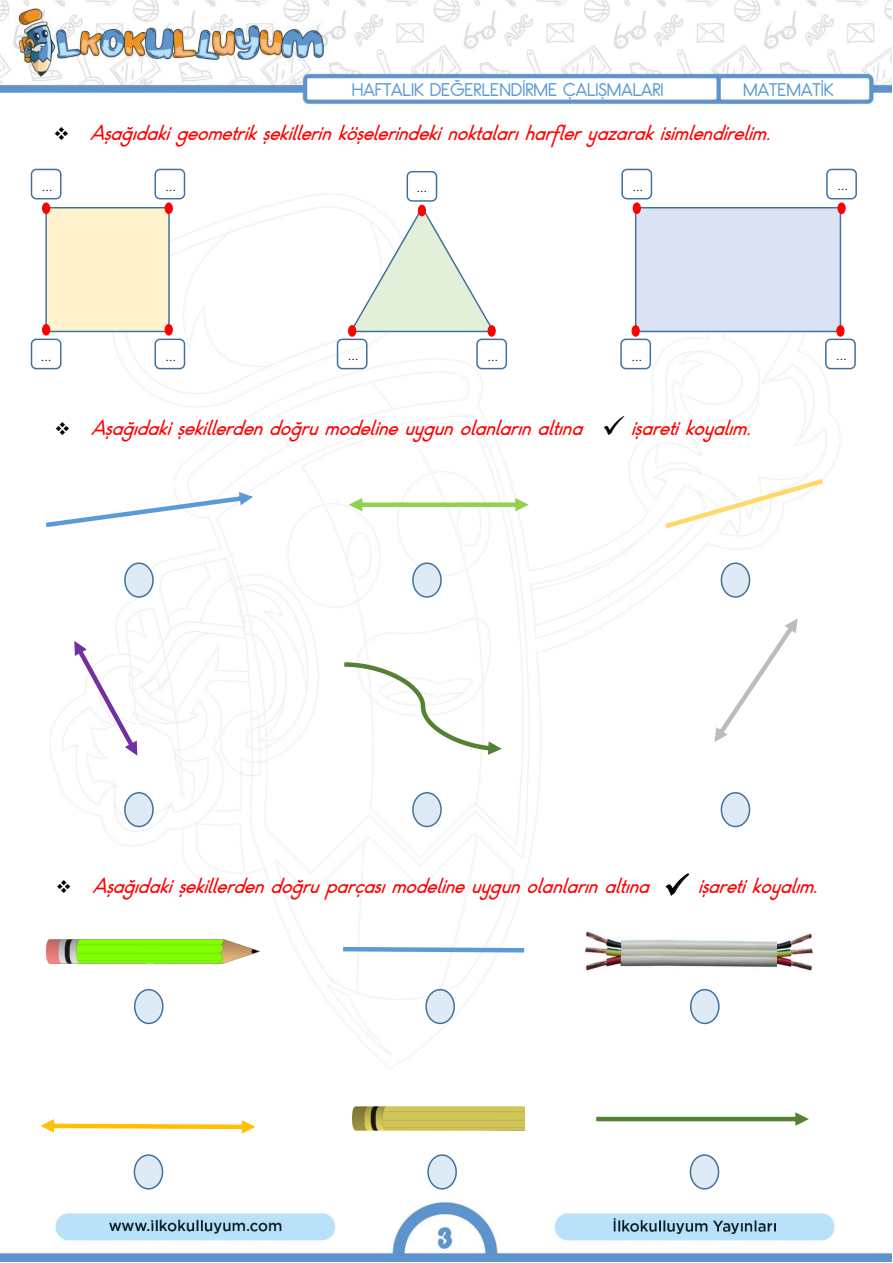
<style>
.page{position:relative;width:893px;height:1263px;background:#fff}
.page>*{position:absolute;margin:0;border:0;box-sizing:border-box;transform-origin:0 0}
.t1{font:italic 18px "Kayra Aydin";color:#f00}
.t2{font:15px "Kayra Aydin";color:#5b9bd5}
.t3{font:12px "Kayra Aydin";color:#000}
.s1{color:#000}
</style>
<div class="page">
<img style="left:0;top:0;width:891px;height:1261px">
<img style="left:323px;top:79px;width:408px;height:22px">
<img style="left:721px;top:80px;width:143px;height:20px">
<div style="left:46px;top:208px;width:123px;height:123px;background:#fff2cc"></div>
<div style="left:45px;top:207px;width:125px;height:125px;border:2px solid #41719c"></div>
<div style="left:165px;top:203px;width:7px;height:10px;background:#f00;border-radius:50%"></div>
<div style="left:165px;top:202px;width:8px;height:12px;border:2px solid #f00;border-radius:50%"></div>
<div style="left:43px;top:203px;width:7px;height:10px;background:#f00;border-radius:50%"></div>
<div style="left:42px;top:202px;width:8px;height:12px;border:2px solid #f00;border-radius:50%"></div>
<div style="left:165px;top:325px;width:7px;height:10px;background:#f00;border-radius:50%"></div>
<div style="left:165px;top:324px;width:8px;height:12px;border:2px solid #f00;border-radius:50%"></div>
<div style="left:43px;top:325px;width:7px;height:10px;background:#f00;border-radius:50%"></div>
<div style="left:42px;top:324px;width:8px;height:12px;border:2px solid #f00;border-radius:50%"></div>
<div style="left:31px;top:169px;width:31px;height:30px;border:2px solid #41719c;border-radius:5px"></div>
<div style="left:154px;top:169px;width:31px;height:30px;border:2px solid #41719c;border-radius:5px"></div>
<div style="left:31px;top:339px;width:31px;height:30px;border:2px solid #41719c;border-radius:5px"></div>
<div style="left:154px;top:339px;width:31px;height:30px;border:2px solid #41719c;border-radius:5px"></div>
<div style="left:636px;top:208px;width:204px;height:123px;background:#dae3f3"></div>
<div style="left:635px;top:207px;width:206px;height:125px;border:2px solid #41719c"></div>
<div style="left:837px;top:326px;width:7px;height:10px;background:#f00;border-radius:50%"></div>
<div style="left:836px;top:325px;width:8px;height:12px;border:2px solid #f00;border-radius:50%"></div>
<div style="left:632px;top:326px;width:7px;height:10px;background:#f00;border-radius:50%"></div>
<div style="left:632px;top:325px;width:8px;height:12px;border:2px solid #f00;border-radius:50%"></div>
<div style="left:838px;top:203px;width:7px;height:10px;background:#f00;border-radius:50%"></div>
<div style="left:837px;top:202px;width:9px;height:12px;border:2px solid #f00;border-radius:50%"></div>
<div style="left:633px;top:203px;width:7px;height:10px;background:#f00;border-radius:50%"></div>
<div style="left:633px;top:202px;width:8px;height:12px;border:2px solid #f00;border-radius:50%"></div>
<svg style="left:349px;top:205px;width:147px;height:128px"></svg>
<div style="left:488px;top:326px;width:7px;height:10px;background:#f00;border-radius:50%"></div>
<div style="left:488px;top:325px;width:8px;height:12px;border:2px solid #f00;border-radius:50%"></div>
<div style="left:349px;top:326px;width:7px;height:10px;background:#f00;border-radius:50%"></div>
<div style="left:348px;top:325px;width:8px;height:12px;border:2px solid #f00;border-radius:50%"></div>
<div style="left:418px;top:205px;width:7px;height:11px;background:#f00;border-radius:50%"></div>
<div style="left:418px;top:205px;width:8px;height:11px;border:2px solid #f00;border-radius:50%"></div>
<div style="left:337px;top:339px;width:31px;height:30px;border:2px solid #41719c;border-radius:5px"></div>
<div style="left:476px;top:339px;width:31px;height:30px;border:2px solid #41719c;border-radius:5px"></div>
<div style="left:406px;top:171px;width:31px;height:31px;border:2px solid #41719c;border-radius:5px"></div>
<div style="left:620px;top:339px;width:31px;height:30px;border:2px solid #41719c;border-radius:5px"></div>
<div style="left:825px;top:339px;width:31px;height:30px;border:2px solid #41719c;border-radius:5px"></div>
<div style="left:621px;top:169px;width:31px;height:30px;border:2px solid #41719c;border-radius:5px"></div>
<div style="left:826px;top:169px;width:31px;height:30px;border:2px solid #41719c;border-radius:5px"></div>
<img style="left:27px;top:415px;width:847px;height:28px">
<img style="left:564px;top:411px;width:79px;height:31px">
<svg style="left:46px;top:492px;width:207px;height:35px"></svg>
<svg style="left:349px;top:498px;width:180px;height:13px"></svg>
<svg style="left:660px;top:475px;width:168px;height:57px"></svg>
<svg style="left:74px;top:641px;width:63px;height:115px"></svg>
<svg style="left:714px;top:618px;width:84px;height:124px"></svg>
<div style="left:125px;top:563px;width:28px;height:34px;background:#deebf7;border-radius:50%"></div>
<div style="left:124px;top:562px;width:30px;height:36px;border:2px solid #41719c;border-radius:50%"></div>
<div style="left:413px;top:563px;width:28px;height:34px;background:#deebf7;border-radius:50%"></div>
<div style="left:412px;top:562px;width:30px;height:36px;border:2px solid #41719c;border-radius:50%"></div>
<div style="left:721px;top:563px;width:28px;height:34px;background:#deebf7;border-radius:50%"></div>
<div style="left:721px;top:562px;width:29px;height:36px;border:2px solid #41719c;border-radius:50%"></div>
<div style="left:125px;top:793px;width:28px;height:33px;background:#deebf7;border-radius:50%"></div>
<div style="left:124px;top:792px;width:30px;height:35px;border:2px solid #41719c;border-radius:50%"></div>
<div style="left:413px;top:793px;width:28px;height:33px;background:#deebf7;border-radius:50%"></div>
<div style="left:412px;top:792px;width:30px;height:35px;border:2px solid #41719c;border-radius:50%"></div>
<div style="left:721px;top:793px;width:28px;height:33px;background:#deebf7;border-radius:50%"></div>
<div style="left:721px;top:792px;width:29px;height:35px;border:2px solid #41719c;border-radius:50%"></div>
<img style="left:29px;top:873px;width:846px;height:28px">
<img style="left:632px;top:869px;width:79px;height:30px">
<img style="left:46px;top:912px;width:213px;height:80px">
<img style="left:352px;top:1078px;width:172px;height:80px">
<img style="left:577px;top:929px;width:202px;height:43px">
<img style="left:777px;top:931px;width:45px;height:41px">
<svg style="left:339px;top:945px;width:190px;height:10px"></svg>
<svg style="left:596px;top:1112px;width:213px;height:14px"></svg>
<svg style="left:40px;top:1119px;width:215px;height:14px"></svg>
<div style="left:135px;top:990px;width:28px;height:33px;background:#deebf7;border-radius:50%"></div>
<div style="left:134px;top:989px;width:30px;height:35px;border:2px solid #41719c;border-radius:50%"></div>
<div style="left:426px;top:990px;width:28px;height:33px;background:#deebf7;border-radius:50%"></div>
<div style="left:425px;top:989px;width:30px;height:35px;border:2px solid #41719c;border-radius:50%"></div>
<div style="left:691px;top:990px;width:28px;height:33px;background:#deebf7;border-radius:50%"></div>
<div style="left:690px;top:989px;width:30px;height:35px;border:2px solid #41719c;border-radius:50%"></div>
<div style="left:134px;top:1155px;width:29px;height:34px;background:#deebf7;border-radius:50%"></div>
<div style="left:134px;top:1154px;width:29px;height:35px;border:2px solid #41719c;border-radius:50%"></div>
<div style="left:428px;top:1155px;width:28px;height:34px;background:#deebf7;border-radius:50%"></div>
<div style="left:427px;top:1154px;width:30px;height:35px;border:2px solid #41719c;border-radius:50%"></div>
<div style="left:690px;top:1155px;width:28px;height:34px;background:#deebf7;border-radius:50%"></div>
<div style="left:690px;top:1154px;width:29px;height:35px;border:2px solid #41719c;border-radius:50%"></div>
<svg style="left:344px;top:662px;width:158px;height:93px"></svg>
<svg style="left:604px;top:415px;width:20px;height:20px"></svg>
<svg style="left:664px;top:873px;width:26px;height:24px"></svg>
<p class="t2" style="left:352px;top:80px;width:313px">HAFTALIK DEĞERLENDİRME ÇALIŞMALARI</p>
<p class="t2" style="left:743px;top:80px;width:92px">MATEMATİK</p>
<p class="t1" style="left:53px;top:120px;width:727px"><span class="s1">❖</span> Aşağıdakigeometrikşekillerinköşelerindekinoktalarıharfleryazarakisimlendirelim.</p>
<p class="t3" style="left:42px;top:178px;width:12px">…</p>
<p class="t3" style="left:166px;top:178px;width:12px">…</p>
<p class="t3" style="left:417px;top:179px;width:12px">…</p>
<p class="t3" style="left:633px;top:178px;width:12px">…</p>
<p class="t3" style="left:838px;top:177px;width:12px">…</p>
<p class="t3" style="left:41px;top:348px;width:12px">…</p>
<p class="t3" style="left:166px;top:348px;width:12px">…</p>
<p class="t3" style="left:348px;top:347px;width:12px">…</p>
<p class="t3" style="left:488px;top:348px;width:12px">…</p>
<p class="t3" style="left:632px;top:348px;width:12px">…</p>
<p class="t3" style="left:836px;top:347px;width:12px">…</p>
<p class="t1" style="left:55px;top:415px;width:538px"><span class="s1">❖</span> Aşağıdakişekillerdendoğrumodelineuygunolanlarınaltına</p>
<p class="t1" style="left:631px;top:415px;width:130px">işaretikoyalım.</p>
<p class="t1" style="left:56px;top:873px;width:603px"><span class="s1">❖</span> Aşağıdakişekillerdendoğruparçasımodelineuygunolanlarınaltına</p>
<p class="t1" style="left:698px;top:873px;width:130px">işaretikoyalım.</p>
</div>
